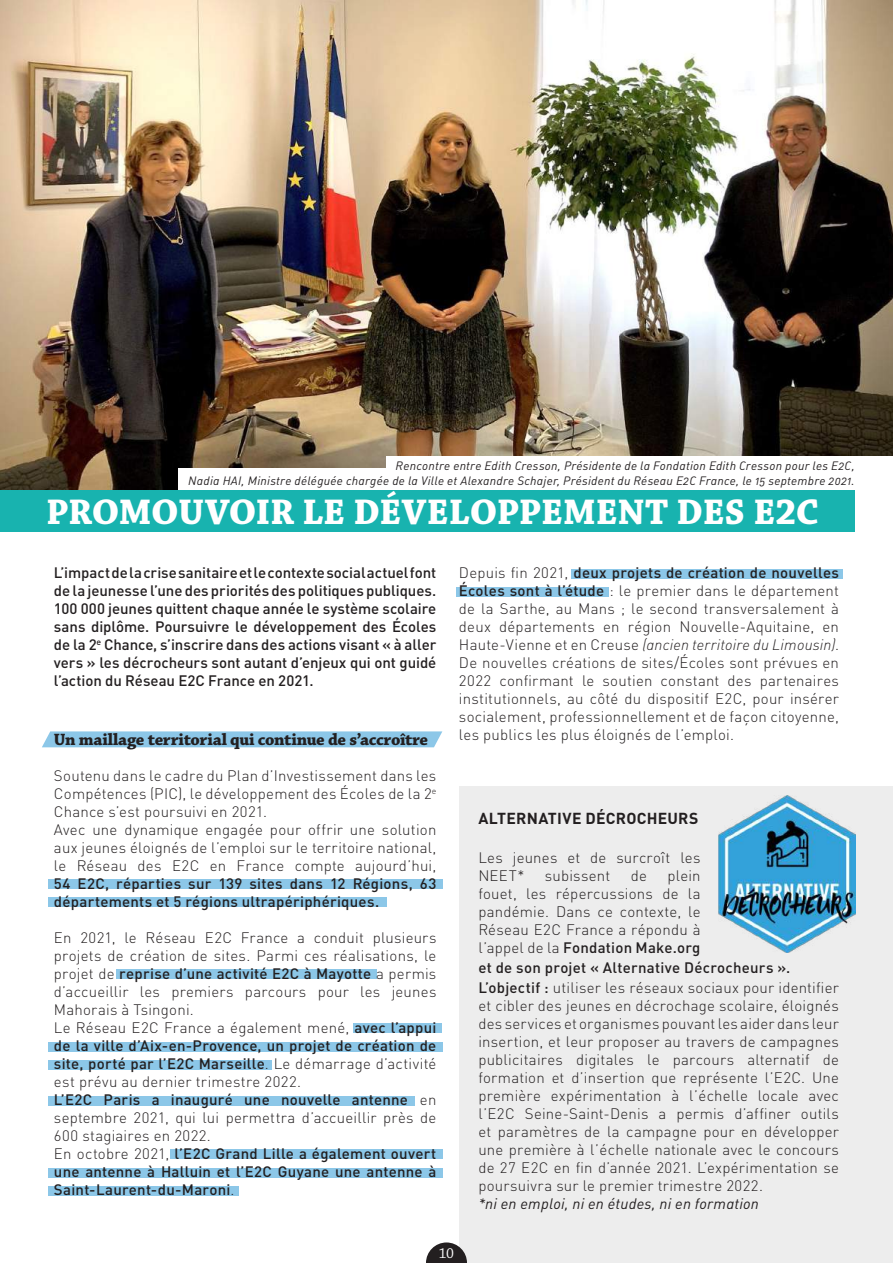
<style>
.page{position:relative;width:893px;height:1263px;background:#fff}
.page>*{position:absolute;margin:0;border:0;box-sizing:border-box;transform-origin:0 0}
.t1{font:700 37.5px "Chaparral Pro";letter-spacing:-.005em;color:#fff}
.t2{font:700 17.25px "Chaparral Pro";letter-spacing:-.02em;color:#231f20}
.t3{font:700 15.75px "DIN";letter-spacing:.015em;color:#231f20}
.t4{font:300 15px/18px "DIN";letter-spacing:.015em;color:#231f20}
.t5{font:500 15px/18px "DIN";letter-spacing:.015em;color:#231f20;text-align:justify}
.t6{font:15px "DIN Light Italic Alt";letter-spacing:.015em;color:#231f20}
.t7{font:15px "DIN Regular Italic Alt";letter-spacing:.015em;color:#231f20}
.t8{font:15px "Chaparral Pro";color:#fff}
.t9{font:12px/14.4px "DIN Regular Italic Alt";letter-spacing:.025em;color:#231f20;text-align:right}
.s1{font-weight:500}
.s2{font-family:"DIN";font-weight:300}
</style>
<div class="page">
<svg style="left:42px;top:731px;width:400px;height:16px;background:#91c9e9"></svg>
<div style="left:48px;top:880px;width:394px;height:9px;background:#8cc7e8"></div>
<div style="left:48px;top:898px;width:338px;height:9px;background:#8cc7e8"></div>
<div style="left:116px;top:969px;width:260px;height:10px;background:#8cc7e8"></div>
<div style="left:48px;top:1042px;width:394px;height:10px;background:#8cc7e8"></div>
<div style="left:48px;top:1060px;width:224px;height:9px;background:#8cc7e8"></div>
<div style="left:48px;top:1096px;width:367px;height:9px;background:#8cc7e8"></div>
<div style="left:170px;top:1150px;width:272px;height:9px;background:#8cc7e8"></div>
<div style="left:48px;top:1168px;width:394px;height:9px;background:#8cc7e8"></div>
<div style="left:48px;top:1186px;width:191px;height:9px;background:#8cc7e8"></div>
<div style="left:353px;top:1024px;width:89px;height:9px;background:#8cc7e8"></div>
<div style="left:571px;top:570px;width:271px;height:9px;background:#8cc7e8"></div>
<div style="left:456px;top:587px;width:152px;height:9px;background:#8cc7e8"></div>
<img style="left:0;top:0;width:893px;height:490px">
<div style="left:459px;top:786px;width:434px;height:477px;background:#ededed"></div>
<img style="left:718px;top:795px;width:137px;height:157px">
<div style="left:386px;top:456px;width:507px;height:21px;background:#fff"></div>
<div style="left:179px;top:468px;width:714px;height:49px;background:#fff"></div>
<div style="left:0;top:490px;width:855px;height:42px;background:#18b3af"></div>
<svg style="left:426px;top:1242px;width:41px;height:21px"></svg>
<p class="t9" style="left:188px;top:459px;width:668px">Rencontre entre Edith Cresson, Présidente de la Fondation Edith Cresson pour les E2C,<br>Nadia HAI, Ministre déléguée chargée de la Ville et Alexandre Schajer, Président du Réseau E2C France, le 15 septembre 2021.</p>
<h1 class="t1" style="left:46px;top:490px;width:774px">PROMOUVOIR LE DÉVELOPPEMENT DES E2C</h1>
<p class="t5" style="left:54px;top:563px;width:384px">L’impact de la crise sanitaire et le contexte social actuel font de la jeunesse l’une des priorités des politiques publiques.<br>100 000 jeunes quittent chaque année le système scolaire sans diplôme. Poursuivre le développement des Écoles de la 2<sup>e</sup> Chance, s’inscrire dans des actions visant « à aller vers » les décrocheurs sont autant d’enjeux qui ont guidé l’action du Réseau E2C France en 2021.</p>
<p class="t2" style="left:54px;top:730px;width:376px">Un maillage territorial qui continue de s’accroître</p>
<p class="t4" style="left:54px;top:767px;width:384px">Soutenu dans le cadre du Plan d’Investissement dans les Compétences (PIC), le développement des Écoles de la 2<sup>e </sup>Chance s’est poursuivi en 2021.<br>Avec une dynamique engagée pour offrir une solution aux jeunes éloignés de l’emploi sur le territoire national, le Réseau des E2C en France compte aujourd’hui,</p>
<p class="t5" style="left:54px;top:874px;width:384px">54 E2C, réparties sur 139 sites dans 12 Régions, 63 départements et 5 régions ultrapériphériques.</p>
<p class="t4" style="left:54px;top:929px;width:384px">En 2021, le Réseau E2C France a conduit plusieurs projets de création de sites. Parmi ces réalisations, le projet de <span class="s1">reprise d’une activité E2C à Mayotte</span> a permis d’accueillir les premiers parcours pour les jeunes Mahorais à Tsingoni.<br>Le Réseau E2C France a également mené, <span class="s1">avec l’appui de la ville d’Aix-en-Provence, un projet de création de site, porté par l’E2C Marseille</span>. Le démarrage d’activité est prévu au dernier trimestre 2022.<br><span class="s1">L’E2C Paris a inauguré une nouvelle antenne</span> en septembre 2021, qui lui permettra d’accueillir près de 600 stagiaires en 2022.<br>En octobre 2021, <span class="s1">l’E2C Grand Lille a également ouvert une antenne à Halluin et l’E2C Guyane une antenne à Saint-Laurent-du-Maroni</span>.</p>
<p class="t4" style="left:459px;top:563px;width:381px;text-align:justify">Depuis fin 2021, <span class="s1">deux projets de création de nouvelles Écoles sont à l’étude</span> : le premier dans le département de la Sarthe, au Mans ; le second transversalement à deux départements en région Nouvelle-Aquitaine, en</p>
<p class="t6" style="left:459px;top:635px;width:381px"><span class="s2">Haute-Vienne et en Creuse</span> (ancien territoire du Limousin)<span class="s2">.</span></p>
<p class="t4" style="left:459px;top:653px;width:381px;text-align:justify">De nouvelles créations de sites/Écoles sont prévues en 2022 confirmant le soutien constant des partenaires institutionnels, au côté du dispositif E2C, pour insérer socialement, professionnellement et de façon citoyenne, les publics les plus éloignés de l’emploi.</p>
<p class="t3" style="left:478px;top:808px;width:221px">ALTERNATIVE DÉCROCHEURS</p>
<p class="t4" style="left:478px;top:849px;width:224px">Les jeunes et de surcroît les<br>NEET*</p>
<p class="t4" style="left:478px;top:867px;width:224px;text-align:justify;text-indent:189px">plein fouet, les répercussions de la pandémie. Dans ce contexte, le Réseau E2C France a répondu à l’appel de la <span class="s1">Fondation Make.org</span></p>
<p class="t4" style="left:478px;top:959px;width:362px"><span class="s1">et de son projet « Alternative Décrocheurs ».<br>L’objectif :</span> utiliser les réseaux sociaux pour identifier et cibler des jeunes en décrochage scolaire, éloignés des services et organismes pouvant les aider dans leur insertion, et leur proposer au travers de campagnes publicitaires digitales le parcours alternatif de formation et d’insertion que représente l’E2C. Une première expérimentation à l’échelle locale avec l’E2C Seine-Saint-Denis a permis d’affiner outils et paramètres de la campagne pour en développer une première à l’échelle nationale avec le concours de 27 E2C en fin d’année 2021. L’expérimentation se poursuivra sur le premier trimestre 2022.</p>
<p class="t7" style="left:478px;top:1194px;width:282px">*ni en emploi, ni en études, ni en formation</p>
<p class="t4" style="left:545px;top:867px;width:67px">subissent</p>
<p class="t4" style="left:631px;top:867px;width:18px">de</p>
<p class="t8" style="left:439px;top:1245px;width:17px">10</p>
</div>
